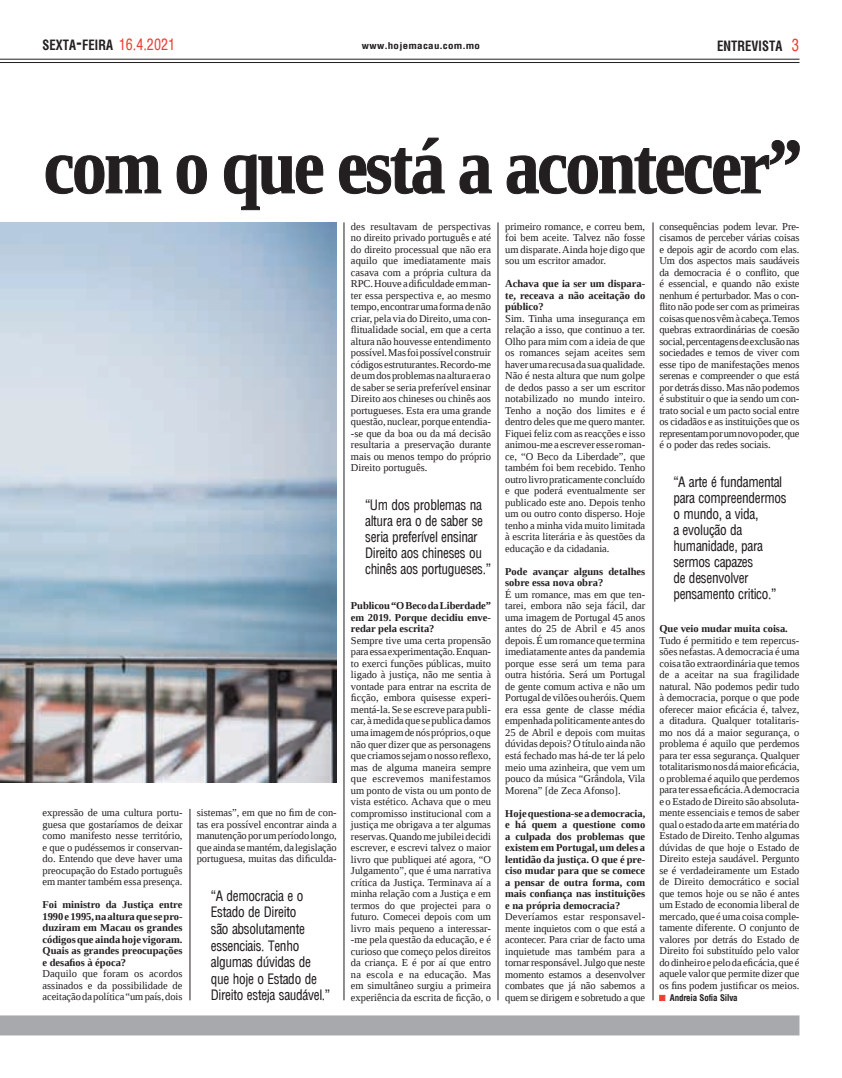
<style>
.page{position:relative;width:842px;height:1078px;background:#fff}
.page>*{position:absolute;margin:0;border:0;box-sizing:border-box;transform-origin:0 0}
.Titulo-Entrevista{font:700 78.8px "Liberation Serif";letter-spacing:-.035em;color:#231f20;scale:.88 1}
.Destaque{font:14px/16px "Arena Condensed";letter-spacing:-.025em;color:#231f20;scale:.95 1}
.numero-pag{font:700 condensed 13.9px "Arena";color:#231f20;scale:.91 1}
.Texto_1{font:10.5px/11.5px "Liberation Serif";color:#231f20;text-align:justify}
.Texto_1-2{font:700 10.5px/11.5px "Liberation Serif";color:#231f20;text-align:justify}
.Texto_1-3{font:700 condensed 9px "Arena";letter-spacing:.025em;color:#231f20;scale:1.22 1}
.Texto_1-4{font:700 condensed 9px "Arena";letter-spacing:-.025em;color:#231f20}
.s1{font-size:19.8px}
.s2{font-family:"Arena Condensed";font-weight:400;font-stretch:normal;font-size:15.4px;color:#ee3e34}
.s3{font-family:"Arena Condensed";font-weight:400;font-stretch:normal;font-size:16.5px;color:#ee3e34}
</style>
<div class="page">
<hr style="left:0;top:59px;width:799px;height:1px;background:#231f20">
<hr style="left:0;top:62px;width:799px;height:1px;background:#231f20">
<svg style="left:46px;top:155px;width:115px;height:39px"></svg>
<svg style="left:177px;top:155px;width:30px;height:39px"></svg>
<svg style="left:224px;top:154px;width:99px;height:56px"></svg>
<svg style="left:339px;top:138px;width:106px;height:56px"></svg>
<svg style="left:459px;top:155px;width:33px;height:39px"></svg>
<svg style="left:507px;top:140px;width:293px;height:54px"></svg>
<img style="left:0;top:222px;width:336px;height:559px">
<div style="left:0;top:1015px;width:799px;height:20px;background:#a8a9ad"></div>
<svg style="left:659px;top:994px;width:6px;height:6px"></svg>
<hr style="left:190px;top:808px;width:1px;height:192px;background:#231f20">
<hr style="left:344px;top:222px;width:1px;height:778px;background:#231f20">
<hr style="left:498px;top:222px;width:1px;height:778px;background:#231f20">
<hr style="left:653px;top:222px;width:1px;height:778px;background:#231f20">
<p class="numero-pag" style="left:42px;top:36px;width:147px">SEXTA<span class="s1">-</span>FEIRA <span class="s2">16.4.2021</span></p>
<p class="Texto_1-3" style="left:362px;top:41px;width:98px">www.hojemacau.com.mo</p>
<p class="numero-pag" style="left:717px;top:37px;width:92px">ENTREVISTA <span class="s3">3</span></p>
<p class="Titulo-Entrevista" style="left:44px;top:113px;width:864px">com o que está a acontecer”</p>
<p class="Texto_1" style="left:42px;top:806px;width:142px">expressão de uma cultura portu&shy;guesa que gostaríamos de deixar como manifesto nesse território, e que o pudéssemos ir conservan&shy;do. Entendo que deve haver uma preocupação do Estado português em manter também essa presença.</p>
<p class="Texto_1-2" style="left:42px;top:898px;width:142px">Foi ministro da Justiça entre 1990 e 1995, na altura que se pro&shy;duziram em Macau os grandes códigos que ainda hoje vigoram.<br>Quais as grandes preocupações e desafios à época?</p>
<p class="Texto_1" style="left:42px;top:967px;width:142px">Daquilo que foram os acordos assinados e da possibilidade de aceitação da política “um país, dois</p>
<p class="Texto_1" style="left:197px;top:806px;width:142px">sistemas”, em que no fim de con&shy;tas era possível encontrar ainda a manutenção por um período longo, que ainda se mantém, da legislação portuguesa, muitas das dificulda-</p>
<p class="Destaque" style="left:211px;top:887px;width:107px;line-height:16.6px">“A democracia e o<br>Estado de Direito são absolutamente essenciais. Tenho algumas dúvidas de</p>
<p class="Destaque" style="left:211px;top:970px;width:127px;line-height:16.6px">que hoje o Estado de<br>Direito esteja saudável.”</p>
<p class="Texto_1" style="left:351px;top:220px;width:142px">des resultavam de perspectivas no direito privado português e até do direito processual que não era aquilo que imediatamente mais casava com a própria cultura da RPC. Houve a dificuldade em man&shy;ter essa perspectiva e, ao mesmo tempo, encontrar uma forma de não criar, pela via do Direito, uma con&shy;flitualidade social, em que a certa altura não houvesse entendimento possível. Mas foi possível construir códigos estruturantes. Recordo-me de um dos problemas na altura era o de saber se seria preferível ensinar Direito aos chineses ou chinês aos portugueses. Esta era uma grande questão, nuclear, porque entendia--se que da boa ou da má decisão resultaria a preservação durante mais ou menos tempo do próprio Direito português.</p>
<p class="Destaque" style="left:365px;top:497px;width:134px">“Um dos problemas na altura era o de saber se seria preferível ensinar<br>Direito aos chineses ou chinês aos portugueses.”</p>
<p class="Texto_1-2" style="left:351px;top:599px;width:142px">Publicou “O Beco da Liberdade” em 2019. Porque decidiu enve&shy;redar pela escrita?</p>
<p class="Texto_1" style="left:351px;top:634px;width:142px">Sempre tive uma certa propensão para essa experimentação. Enquan&shy;to exerci funções públicas, muito ligado à justiça, não me sentia à vontade para entrar na escrita de ficção, embora quisesse experi&shy;mentá-la. Se se escreve para publi&shy;car, à medida que se publica damos uma imagem de nós próprios, o que não quer dizer que as personagens que criamos sejam o nosso reflexo, mas de alguma maneira sempre que escrevemos manifestamos um ponto de vista ou um ponto de vista estético. Achava que o meu compromisso institucional com a justiça me obrigava a ter algumas reservas. Quando me jubilei decidi escrever, e escrevi talvez o maior livro que publiquei até agora, “O Julgamento”, que é uma narrativa crítica da Justiça. Terminava aí a minha relação com a Justiça e em termos do que projectei para o futuro. Comecei depois com um livro mais pequeno a interessar--me pela questão da educação, e é curioso que começo pelos direitos da criança. E é por aí que entro na escola e na educação. Mas em simultâneo surgiu a primeira experiência da escrita de ficção, o</p>
<p class="Texto_1" style="left:505px;top:220px;width:142px">primeiro romance, e correu bem, foi bem aceite. Talvez não fosse um disparate. Ainda hoje digo que sou um escritor amador.</p>
<p class="Texto_1-2" style="left:505px;top:278px;width:142px">Achava que ia ser um dispara&shy;te, receava a não aceitação do público?</p>
<p class="Texto_1" style="left:505px;top:312px;width:142px">Sim. Tinha uma insegurança em relação a isso, que continuo a ter.<br>Olho para mim com a ideia de que os romances sejam aceites sem haver uma recusa da sua qualidade.<br>Não é nesta altura que num golpe de dedos passo a ser um escritor notabilizado no mundo inteiro.<br>Tenho a noção dos limites e é dentro deles que me quero manter.<br>Fiquei feliz com as reacções e isso animou-me a escrever esse roman&shy;ce, “O Beco da Liberdade”, que também foi bem recebido. Tenho outro livro praticamente concluído e que poderá eventualmente ser publicado este ano. Depois tenho um ou outro conto disperso. Hoje tenho a minha vida muito limitada à escrita literária e às questões da educação e da cidadania.</p>
<p class="Texto_1-2" style="left:505px;top:565px;width:142px">Pode avançar alguns detalhes sobre essa nova obra?</p>
<p class="Texto_1" style="left:505px;top:588px;width:142px">É um romance, mas em que ten&shy;tarei, embora não seja fácil, dar uma imagem de Portugal 45 anos antes do 25 de Abril e 45 anos depois. É um romance que termina imediatamente antes da pandemia porque esse será um tema para outra história. Será um Portugal de gente comum activa e não um Portugal de vilões ou heróis. Quem era essa gente de classe média empenhada politicamente antes do 25 de Abril e depois com muitas dúvidas depois? O título ainda não está fechado mas há-de ter lá pelo meio uma azinheira, que vem um pouco da música “Grândola, Vila Morena” [de Zeca Afonso].</p>
<p class="Texto_1-2" style="left:505px;top:806px;width:142px">Hoje questiona-se a democracia, e há quem a questione como a culpada dos problemas que existem em Portugal, um deles a lentidão da justiça. O que é pre&shy;ciso mudar para que se comece a pensar de outra forma, com mais confiança nas instituições e na própria democracia?</p>
<p class="Texto_1" style="left:505px;top:910px;width:142px">Deveríamos estar responsavel&shy;mente inquietos com o que está a acontecer. Para criar de facto uma inquietude mas também para a tornar responsável. Julgo que neste momento estamos a desenvolver combates que já não sabemos a quem se dirigem e sobretudo a que</p>
<p class="Texto_1" style="left:659px;top:220px;width:142px">consequências podem levar. Pre&shy;cisamos de perceber várias coisas e depois agir de acordo com elas.<br>Um dos aspectos mais saudáveis da democracia é o conflito, que é essencial, e quando não existe nenhum é perturbador. Mas o con&shy;flito não pode ser com as primeiras coisas que nos vêm à cabeça. Temos quebras extraordinárias de coesão social, percentagens de exclusão nas sociedades e temos de viver com esse tipo de manifestações menos serenas e compreender o que está por detrás disso. Mas não podemos é substituir o que ia sendo um con&shy;trato social e um pacto social entre os cidadãos e as instituições que os representam por um novo poder, que é o poder das redes sociais.</p>
<p class="Destaque" style="left:673px;top:473px;width:121px">“A arte é fundamental para compreendermos o mundo, a vida,<br>a evolução da humanidade, para sermos capazes</p>
<p class="Destaque" style="left:673px;top:569px;width:110px">de desenvolver pensamento critico.”</p>
<p class="Texto_1-2" style="left:659px;top:622px;width:130px">Que veio mudar muita coisa.</p>
<p class="Texto_1" style="left:659px;top:634px;width:142px">Tudo é permitido e tem repercus&shy;sões nefastas. A democracia é uma coisa tão extraordinária que temos de a aceitar na sua fragilidade natural. Não podemos pedir tudo à democracia, porque o que pode oferecer maior eficácia é, talvez, a ditadura. Qualquer totalitaris&shy;mo nos dá a maior segurança, o problema é aquilo que perdemos para ter essa segurança. Qualquer totalitarismo nos dá maior eficácia, o problema é aquilo que perdemos para ter essa eficácia. A democracia e o Estado de Direito são absoluta&shy;mente essenciais e temos de saber qual o estado da arte em matéria do Estado de Direito. Tenho algumas dúvidas de que hoje o Estado de Direito esteja saudável. Pergunto se é verdadeiramente um Estado de Direito democrático e social que temos hoje ou se não é antes um Estado de economia liberal de mercado, que é uma coisa comple&shy;tamente diferente. O conjunto de valores por detrás do Estado de Direito foi substituído pelo valor do dinheiro e pelo da eficácia, que é aquele valor que permite dizer que os fins podem justificar os meios.</p>
<p class="Texto_1-4" style="left:670px;top:991px;width:69px">Andreia Sofia Silva</p>
</div>
